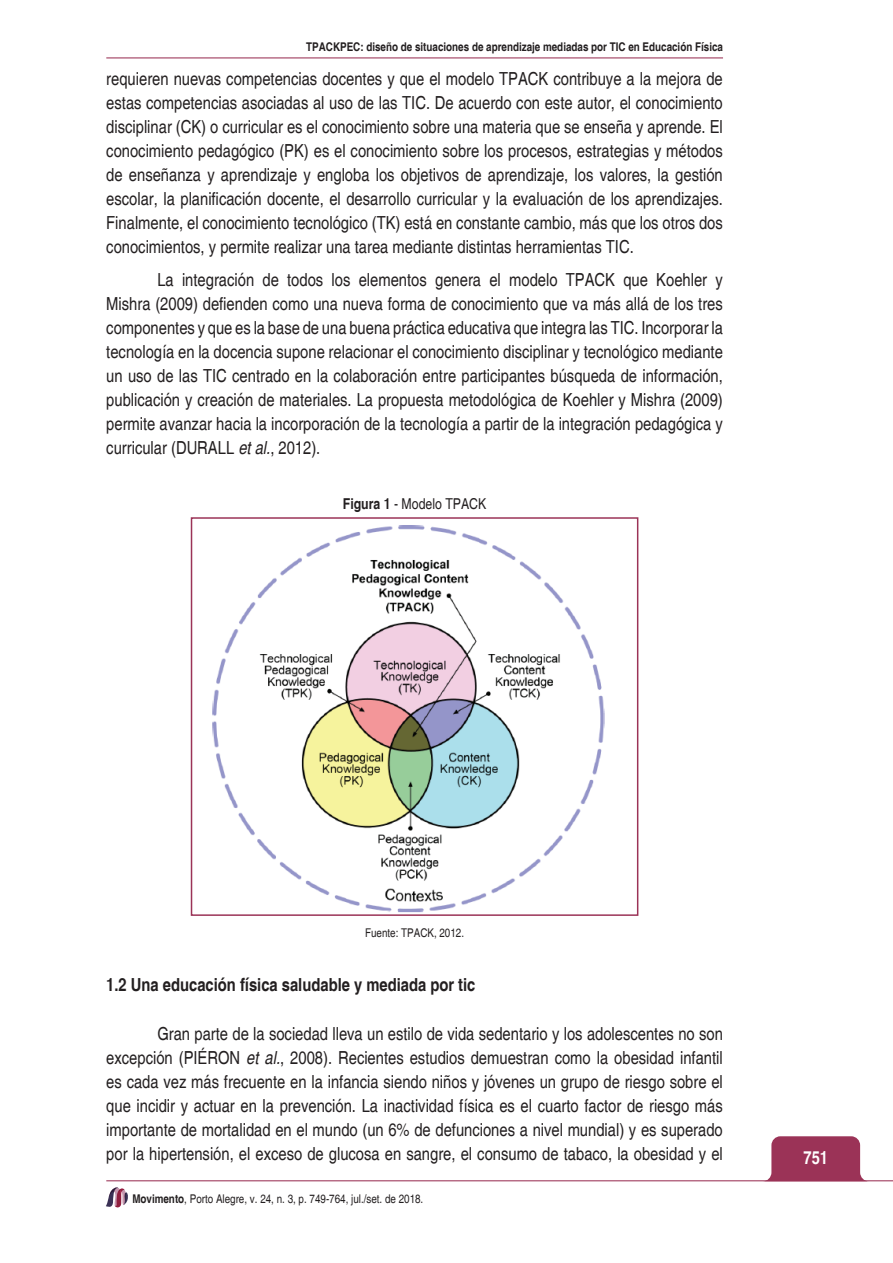
<style>
.page{position:relative;width:893px;height:1263px;background:#fff}
.page>*{position:absolute;margin:0;border:0;box-sizing:border-box;transform-origin:0 0}
.t1{font:condensed 18px/24px "Helvetica";color:#231f20;text-align:justify}
.t2{font:700 condensed 18px "Helvetica";color:#231f20}
.t3{font:700 condensed 18px "Helvetica";color:#fff}
.t4{font:condensed 15px "Helvetica";color:#231f20}
.t5{font:condensed 12px "Helvetica";color:#231f20}
.t6{font:700 condensed 12px "Helvetica";color:#231f20}
.s1{font-style:italic}
.s2{font-weight:700}
</style>
<div class="page">
<svg style="left:767px;top:1136px;width:97px;height:44px;background:#a44667"></svg>
<svg style="left:106px;top:1187px;width:22px;height:20px"></svg>
<hr style="left:106px;top:1180px;width:787px;height:1px;background:#9b3357">
<hr style="left:106px;top:57px;width:617px;height:1px;background:#9b3357">
<img style="left:212px;top:525px;width:393px;height:388px">
<div style="left:191px;top:517px;width:447px;height:399px;border:2px solid #9b3357"></div>
<p class="t6" style="left:306px;top:40px;width:418px">TPACKPEC: diseño de situaciones de aprendizaje mediadas por TIC en Educación Física</p>
<p class="t1" style="left:106px;top:67px;width:618px">requieren nuevas competencias docentes y que el modelo TPACK contribuye a la mejora de estas competencias asociadas al uso de las TIC. De acuerdo con este autor, el conocimiento disciplinar (CK) o curricular es el conocimiento sobre una materia que se enseña y aprende. El conocimiento pedagógico (PK) es el conocimiento sobre los procesos, estrategias y métodos de enseñanza y aprendizaje y engloba los objetivos de aprendizaje, los valores, la gestión escolar, la planificación docente, el desarrollo curricular y la evaluación de los aprendizajes.<br>Finalmente, el conocimiento tecnológico (TK) está en constante cambio, más que los otros dos conocimientos, y permite realizar una tarea mediante distintas herramientas TIC.</p>
<p class="t1" style="left:106px;top:268px;width:618px;text-indent:51px">La integración de todos los elementos genera el modelo TPACK que Koehler y Mishra (2009) defienden como una nueva forma de conocimiento que va más allá de los tres componentes y que es la base de una buena práctica educativa que integra las TIC. Incorporar la tecnología en la docencia supone relacionar el conocimiento disciplinar y tecnológico mediante un uso de las TIC centrado en la colaboración entre participantes búsqueda de información, publicación y creación de materiales. La propuesta metodológica de Koehler y Mishra (2009) permite avanzar hacia la incorporación de la tecnología a partir de la integración pedagógica y curricular (DURALL <span class="s1">et al.</span>, 2012).</p>
<p class="t4" style="left:343px;top:495px;width:145px"><span class="s2">Figura 1</span> - Modelo TPACK</p>
<p class="t5" style="left:365px;top:925px;width:101px">Fuente: TPACK, 2012.</p>
<p class="t2" style="left:106px;top:973px;width:371px">1.2 Una educación física saludable y mediada por tic</p>
<p class="t1" style="left:106px;top:1022px;width:618px;text-indent:51px">Gran parte de la sociedad lleva un estilo de vida sedentario y los adolescentes no son excepción (PIÉRON <span class="s1">et al.</span>, 2008). Recientes estudios demuestran como la obesidad infantil es cada vez más frecuente en la infancia siendo niños y jóvenes un grupo de riesgo sobre el que incidir y actuar en la prevención. La inactividad física es el cuarto factor de riesgo más importante de mortalidad en el mundo (un 6% de defunciones a nivel mundial) y es superado por la hipertensión, el exceso de glucosa en sangre, el consumo de tabaco, la obesidad y el</p>
<p class="t5" style="left:132px;top:1192px;width:293px"><span class="s2">Movimento</span>, Porto Alegre, v. 24, n. 3, p. 749-764, jul./set. de 2018.</p>
<p class="t3" style="left:803px;top:1147px;width:26px">751</p>
</div>
